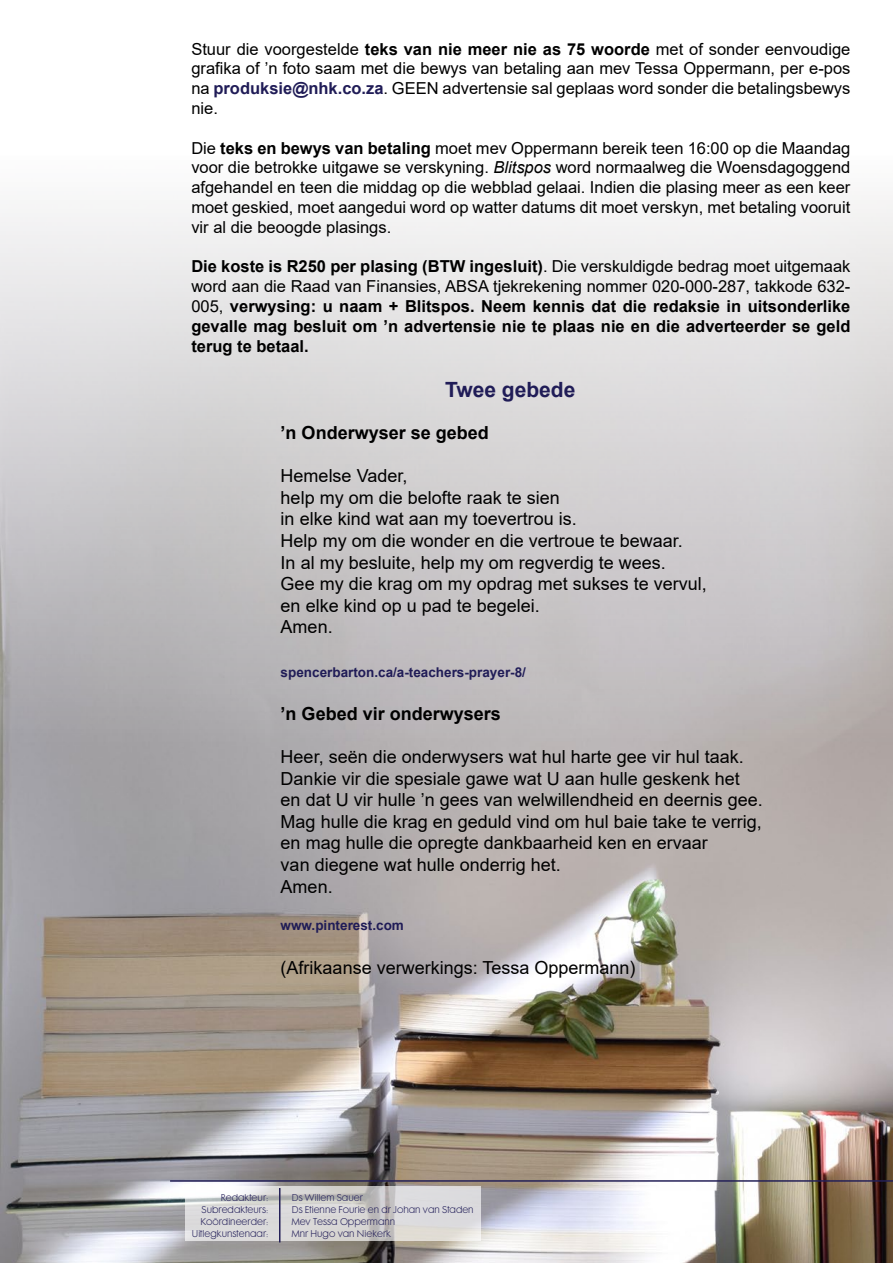
<style>
.page{position:relative;width:893px;height:1263px;background:#fff}
.page>*{position:absolute;margin:0;border:0;box-sizing:border-box;transform-origin:0 0}
.t1{font:700 21px "Arial";color:#201c57}
.t2{font:18px/21.6px "Arial";color:#000}
.t3{font:700 18px "Arial";color:#000}
.t4{font:16.5px/19.8px "Arial";color:#000;text-align:justify}
.t5{font:700 16.5px/19.8px "Arial";color:#000;text-align:justify}
.t6{font:700 13.5px "Arial";color:#201c57}
.t7{font:9px/12px "Futura Maxi CG Light";color:#201c57}
.s1{font-weight:700}
.s2{font-weight:700;color:#201c57}
.s3{font-style:italic}
.s4{font-weight:400}
</style>
<div class="page">
<img style="left:0;top:200px;width:893px;height:1063px">
<svg style="left:185px;top:1186px;width:295px;height:55px;background:#d7d6d6"></svg>
<hr style="left:170px;top:1180px;width:723px;height:2px;background:#242057">
<hr style="left:279px;top:1188px;width:1px;height:54px;background:#242057">
<p class="t4" style="left:191px;top:39px;width:661px">Stuur die voorgestelde <span class="s1">teks van nie meer nie as 75 woorde</span> met of sonder eenvoudige grafika of ’n foto saam met die bewys van betaling aan mev Tessa Oppermann, per e-pos na <span class="s2">produksie@nhk.co.za</span>. GEEN advertensie sal geplaas word sonder die betalingsbewys nie.</p>
<p class="t4" style="left:191px;top:138px;width:661px">Die <span class="s1">teks en bewys van betaling</span> moet mev Oppermann bereik teen 16:00 op die Maandag voor die betrokke uitgawe se verskyning. <span class="s3">Blitspos</span> word normaalweg die Woensdagoggend afgehandel en teen die middag op die webblad gelaai. Indien die plasing meer as een keer moet geskied, moet aangedui word op watter datums dit moet verskyn, met betaling vooruit vir al die beoogde plasings.</p>
<p class="t5" style="left:191px;top:257px;width:661px">Die koste is R250 per plasing (BTW ingesluit)<span class="s4">. Die verskuldigde bedrag moet uitgemaak word aan die Raad van Finansies, ABSA tjekrekening nommer 020-000-287, takkode 632- 005,</span> verwysing: u naam + Blitspos. Neem kennis dat die redaksie in uitsonderlike gevalle mag besluit om ’n advertensie nie te plaas nie en die adverteerder se geld terug te betaal.</p>
<p class="t1" style="left:445px;top:374px;width:132px">Twee gebede</p>
<p class="t3" style="left:281px;top:420px;width:210px">’n Onderwyser se gebed</p>
<p class="t2" style="left:281px;top:465px;width:428px">Hemelse Vader,<br>help my om die belofte raak te sien<br>in elke kind wat aan my toevertrou is.<br>Help my om die wonder en die vertroue te bewaar.<br>In al my besluite, help my om regverdig te wees.<br>Gee my die krag om my opdrag met sukses te vervul, en elke kind op u pad te begelei.<br>Amen.</p>
<p class="t6" style="left:281px;top:662px;width:247px">spencerbarton.ca/a-teachers-prayer-8/</p>
<p class="t3" style="left:281px;top:701px;width:222px">’n Gebed vir onderwysers</p>
<p class="t2" style="left:281px;top:746px;width:484px">Heer, seën die onderwysers wat hul harte gee vir hul taak.<br>Dankie vir die spesiale gawe wat U aan hulle geskenk het en dat U vir hulle ’n gees van welwillendheid en deernis gee.<br>Mag hulle die krag en geduld vind om hul baie take te verrig, en mag hulle die opregte dankbaarheid ken en ervaar<br>van diegene wat hulle onderrig het.<br>Amen.</p>
<p class="t6" style="left:281px;top:916px;width:125px">www.pinterest.com</p>
<p class="t2" style="left:281px;top:956px;width:356px">(Afrikaanse verwerkings: Tessa Oppermann)</p>
<p class="t7" style="left:192px;top:1191px;width:78px;text-align:right">Redakteur:<br>Subredakteurs:<br>Koördineerder:<br>Uitlegkunstenaar:</p>
<p class="t7" style="left:292px;top:1191px;width:183px">Ds Willem Sauer<br>Ds Etienne Fourie en dr Johan van Staden<br>Mev Tessa Oppermann<br>Mnr Hugo van Niekerk</p>
</div>
